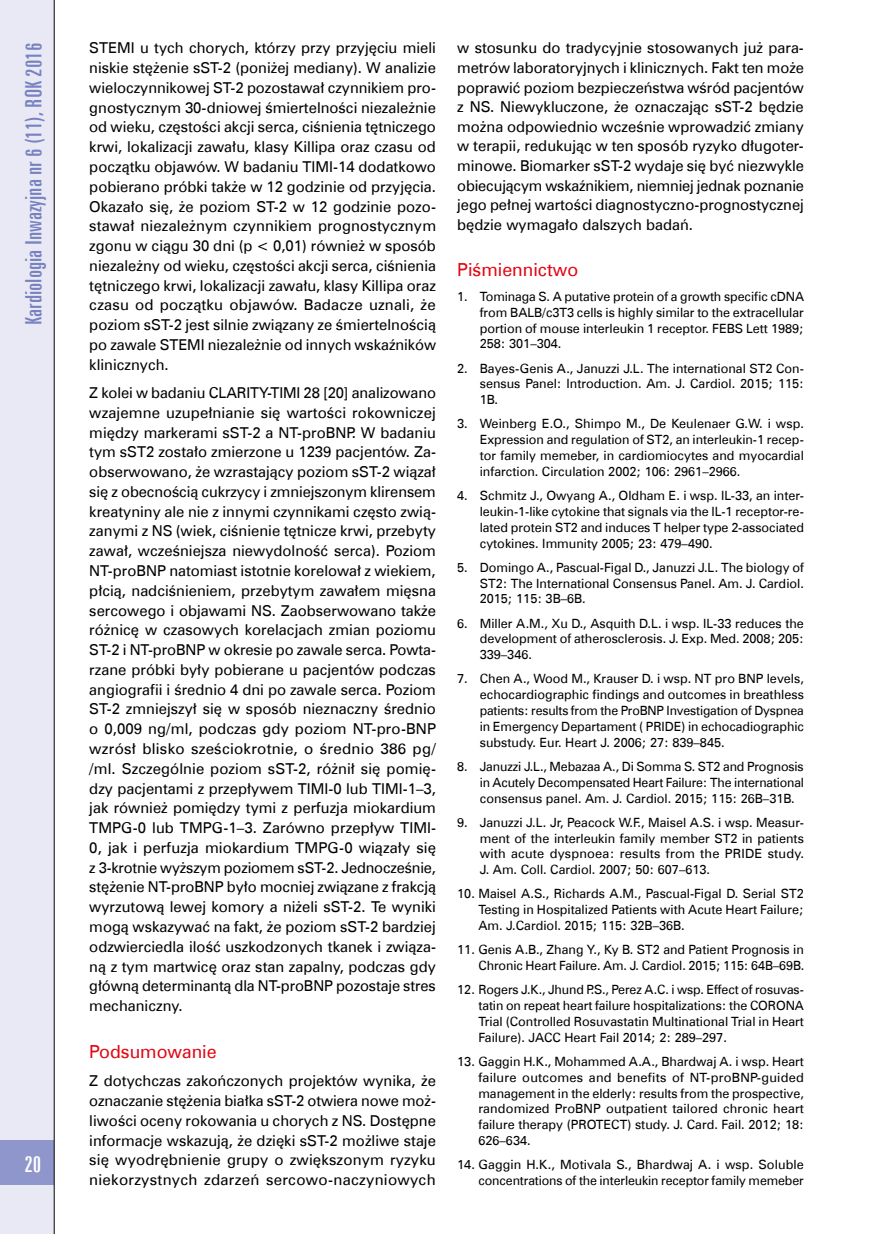
<style>
.page{position:relative;width:872px;height:1234px;background:#fff}
.page>*{position:absolute;margin:0;border:0;box-sizing:border-box;transform-origin:0 0}
.t1{font:22.5px "Zurich X Cn EU";color:#7882bf;scale:1.07 1}
.t2{font:22.5px "Zurich X Cn EU";color:#fff;scale:1.07 1}
.t3{font:18px "Zurich EU";color:#e30613}
.t4{font:15px/19.8px "Zurich EU";color:#000;text-align:justify}
.t5{font:12.75px/15.9px "Zurich EU";color:#000;text-align:justify}
</style>
<div class="page">
<div style="left:0;top:0;width:54px;height:1233px;background:#e9e9f6"></div>
<div style="left:0;top:1140px;width:54px;height:44px;background:#8f96cb"></div>
<hr style="left:54px;top:0;width:1px;height:1233px;background:#000">
<h1 class="t1" style="left:20px;top:325px;width:265px;rotate:-90deg">Kardiologia Inwazyjna nr 6 (11), ROK 2016</h1>
<p class="t4" style="left:89px;top:38px;width:348px">STEMI u tych chorych, którzy przy przyjęciu mieli niskie stężenie sST-2 (poniżej mediany). W analizie wieloczynnikowej ST-2 pozostawał czynnikiem pro&shy;gnostycznym 30-dniowej śmiertelności niezależnie od wieku, częstości akcji serca, ciśnienia tętniczego krwi, lokalizacji zawału, klasy Killipa oraz czasu od początku objawów. W badaniu TIMI-14 dodatkowo pobierano próbki także w 12 godzinie od przyjęcia.<br>Okazało się, że poziom ST-2 w 12 godzinie pozo&shy;stawał niezależnym czynnikiem prognostycznym zgonu w ciągu 30 dni (p &lt; 0,01) również w sposób niezależny od wieku, częstości akcji serca, ciśnienia tętniczego krwi, lokalizacji zawału, klasy Killipa oraz czasu od początku objawów. Badacze uznali, że poziom sST-2 jest silnie związany ze śmiertelnością po zawale STEMI niezależnie od innych wskaźników klinicznych.</p>
<p class="t4" style="left:89px;top:382px;width:348px">Z kolei w badaniu CLARITY-TIMI 28 [20] analizowano wzajemne uzupełnianie się wartości rokowniczej między markerami sST-2 a NT-proBNP. W badaniu tym sST2 zostało zmierzone u 1239 pacjentów. Za&shy;obserwowano, że wzrastający poziom sST-2 wiązał się z obecnością cukrzycy i zmniejszonym klirensem kreatyniny ale nie z innymi czynnikami często zwią&shy;zanymi z NS (wiek, ciśnienie tętnicze krwi, przebyty zawał, wcześniejsza niewydolność serca). Poziom NT-proBNP natomiast istotnie korelował z wiekiem, płcią, nadciśnieniem, przebytym zawałem mięsna sercowego i objawami NS. Zaobserwowano także różnicę w czasowych korelacjach zmian poziomu ST-2 i NT-proBNP w okresie po zawale serca. Powta&shy;rzane próbki były pobierane u pacjentów podczas angiografii i średnio 4 dni po zawale serca. Poziom ST-2 zmniejszył się w sposób nieznaczny średnio o 0,009 ng/ml, podczas gdy poziom NT-pro-BNP wzrósł blisko sześciokrotnie, o średnio 386 pg/ /ml. Szczególnie poziom sST-2, różnił się pomię&shy;dzy pacjentami z przepływem TIMI-0 lub TIMI-1–3, jak również pomiędzy tymi z perfuzja miokardium TMPG-0 lub TMPG-1–3. Zarówno przepływ TIMI-0, jak i perfuzja miokardium TMPG-0 wiązały się z 3-krotnie wyższym poziomem sST-2. Jednocześnie, stężenie NT-proBNP było mocniej związane z frakcją wyrzutową lewej komory a niżeli sST-2. Te wyniki mogą wskazywać na fakt, że poziom sST-2 bardziej odzwierciedla ilość uszkodzonych tkanek i związa&shy;ną z tym martwicę oraz stan zapalny, podczas gdy główną determinantą dla NT-proBNP pozostaje stres mechaniczny.</p>
<p class="t3" style="left:89px;top:1040px;width:129px">Podsumowanie</p>
<p class="t4" style="left:89px;top:1070px;width:348px">Z dotychczas zakończonych projektów wynika, że oznaczanie stężenia białka sST-2 otwiera nowe moż&shy;liwości oceny rokowania u chorych z NS. Dostępne informacje wskazują, że dzięki sST-2 możliwe staje się wyodrębnienie grupy o zwiększonym ryzyku niekorzystnych zdarzeń sercowo-naczyniowych</p>
<h1 class="t2" style="left:24px;top:1150px;width:17px">20</h1>
<p class="t4" style="left:457px;top:38px;width:348px">w stosunku do tradycyjnie stosowanych już para&shy;metrów laboratoryjnych i klinicznych. Fakt ten może poprawić poziom bezpieczeństwa wśród pacjentów z NS. Niewykluczone, że oznaczając sST-2 będzie można odpowiednio wcześnie wprowadzić zmiany w terapii, redukując w ten sposób ryzyko długoter&shy;minowe. Biomarker sST-2 wydaje się być niezwykle obiecującym wskaźnikiem, niemniej jednak poznanie jego pełnej wartości diagnostyczno-prognostycznej będzie wymagało dalszych badań.</p>
<p class="t3" style="left:457px;top:259px;width:123px">Piśmiennictwo</p>
<p class="t5" style="left:480px;top:288px;width:326px;text-indent:-22px">1. Tominaga S. A putative protein of a growth specific cDNA from BALB/c3T3 cells is highly similar to the extracellular portion of mouse interleukin 1 receptor. FEBS Lett 1989; 258: 301–304.</p>
<p class="t5" style="left:480px;top:360px;width:326px;text-indent:-23px">2. Bayes-Genis A., Januzzi J.L. The international ST2 Con&shy;sensus Panel: Introduction. Am. J. Cardiol. 2015; 115:<br>1B.</p>
<p class="t5" style="left:480px;top:415px;width:326px;text-indent:-22px">3. Weinberg E.O., Shimpo M., De Keulenaer G.W. i wsp.<br>Expression and regulation of ST2, an interleukin-1 recep&shy;tor family memeber, in cardiomiocytes and myocardial infarction. Circulation 2002; 106: 2961–2966.</p>
<p class="t5" style="left:480px;top:487px;width:326px;text-indent:-23px">4. Schmitz J., Owyang A., Oldham E. i wsp. IL-33, an inter&shy;leukin-1-like cytokine that signals via the IL-1 receptor-re&shy;lated protein ST2 and induces T helper type 2-associated cytokines. Immunity 2005; 23: 479–490.</p>
<p class="t5" style="left:480px;top:559px;width:326px;text-indent:-22px">5. Domingo A., Pascual-Figal D., Januzzi J.L. The biology of ST2: The International Consensus Panel. Am. J. Cardiol.<br>2015; 115: 3B–6B.</p>
<p class="t5" style="left:480px;top:614px;width:326px;text-indent:-23px">6. Miller A.M., Xu D., Asquith D.L. i wsp. IL-33 reduces the development of atherosclerosis. J. Exp. Med. 2008; 205:<br>339–346.</p>
<p class="t5" style="left:480px;top:670px;width:326px;text-indent:-23px">7. Chen A., Wood M., Krauser D. i wsp. NT pro BNP levels, echocardiographic findings and outcomes in breathless patients: results from the ProBNP Investigation of Dyspnea in Emergency Departament ( PRIDE) in echocadiographic substudy. Eur. Heart J. 2006; 27: 839–845.</p>
<p class="t5" style="left:480px;top:758px;width:326px;text-indent:-22px">8. Januzzi J.L., Mebazaa A., Di Somma S. ST2 and Prognosis in Acutely Decompensated Heart Failure: The international consensus panel. Am. J. Cardiol. 2015; 115: 26B–31B.</p>
<p class="t5" style="left:480px;top:813px;width:326px;text-indent:-23px">9. Januzzi J.L. Jr, Peacock W.F., Maisel A.S. i wsp. Measur&shy;ment of the interleukin family member ST2 in patients with acute dyspnoea: results from the PRIDE study.<br>J. Am. Coll. Cardiol. 2007; 50: 607–613.</p>
<p class="t5" style="left:478px;top:885px;width:327px;text-indent:-21px">10. Maisel A.S., Richards A.M., Pascual-Figal D. Serial ST2<br>Testing in Hospitalized Patients with Acute Heart Failure; Am. J.Cardiol. 2015; 115: 32B–36B.</p>
<p class="t5" style="left:457px;top:941px;width:348px;text-align:right">11. Genis A.B., Zhang Y., Ky B. ST2 and Patient Prognosis in<br>Chronic Heart Failure. Am. J. Cardiol. 2015; 115: 64B–69B.</p>
<p class="t5" style="left:478px;top:981px;width:327px;text-indent:-21px">12. Rogers J.K., Jhund P.S., Perez A.C. i wsp. Effect of rosuvas&shy;tatin on repeat heart failure hospitalizations: the CORONA Trial (Controlled Rosuvastatin Multinational Trial in Heart Failure). JACC Heart Fail 2014; 2: 289–297.</p>
<p class="t5" style="left:478px;top:1052px;width:327px;text-indent:-21px">13. Gaggin H.K., Mohammed A.A., Bhardwaj A. i wsp. Heart failure outcomes and benefits of NT-proBNP-guided management in the elderly: results from the prospective, randomized ProBNP outpatient tailored chronic heart failure therapy (PROTECT) study. J. Card. Fail. 2012; 18:<br>626–634.</p>
<p class="t5" style="left:457px;top:1156px;width:348px;text-align:right">14. Gaggin H.K., Motivala S., Bhardwaj A. i wsp. Soluble concentrations of the interleukin receptor family memeber</p>
</div>
